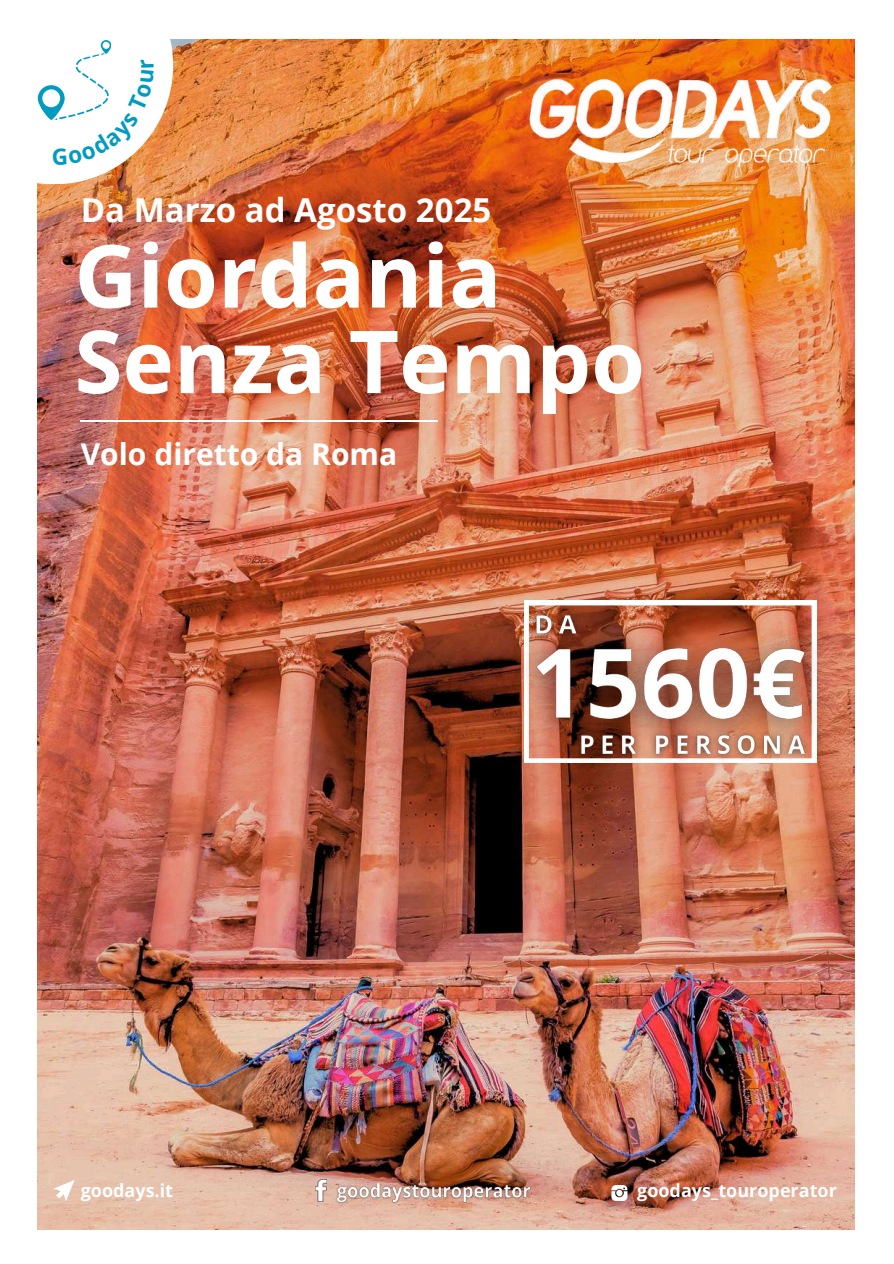
<style>
.page{position:relative;width:894px;height:1264px;background:#fff}
.page>*{position:absolute;margin:0;border:0;box-sizing:border-box;transform-origin:0 0}
.t1{font:700 87px/85.5px "Open Sans";color:#fff}
.t2{font:700 33px "Open Sans";color:#fff}
.t3{font:700 30px "Open Sans";color:#fff}
.t4{font:700 18px "Open Sans";color:#fff}
</style>
<div class="page">
<img style="left:38px;top:40px;width:815px;height:1189px">
<div style="left:0;top:0;width:173px;height:184px;background:#fff"></div>
<img style="left:507px;top:39px;width:346px;height:206px">
<svg style="left:53px;top:1179px;width:22px;height:22px"></svg>
<img style="left:316px;top:1179px;width:10px;height:22px">
<svg style="left:611px;top:1184px;width:16px;height:16px"></svg>
<hr style="left:81px;top:420px;width:356px;height:2px;background:#fff">
<svg style="left:524px;top:601px;width:291px;height:8px"></svg>
<img style="left:494px;top:609px;width:353px;height:156px">
<img style="left:332px;top:1177px;width:203px;height:30px">
<img style="left:570px;top:722px;width:248px;height:45px">
<img style="left:525px;top:602px;width:64px;height:44px">
<svg style="left:38px;top:40px;width:116px;height:125px"></svg>
<h2 class="t2" style="left:81px;top:187px;width:412px">Da Marzo ad Agosto 2025</h2>
<h1 class="t1" style="left:74px;top:231px;width:572px">Giordania<br>Senza Tempo</h1>
<h3 class="t3" style="left:81px;top:433px;width:318px">Volo diretto da Roma</h3>
<p class="t4" style="left:81px;top:1177px;width:94px">goodays.it</p>
<p class="t4" style="left:637px;top:1177px;width:201px">goodays_touroperator</p>
</div>
